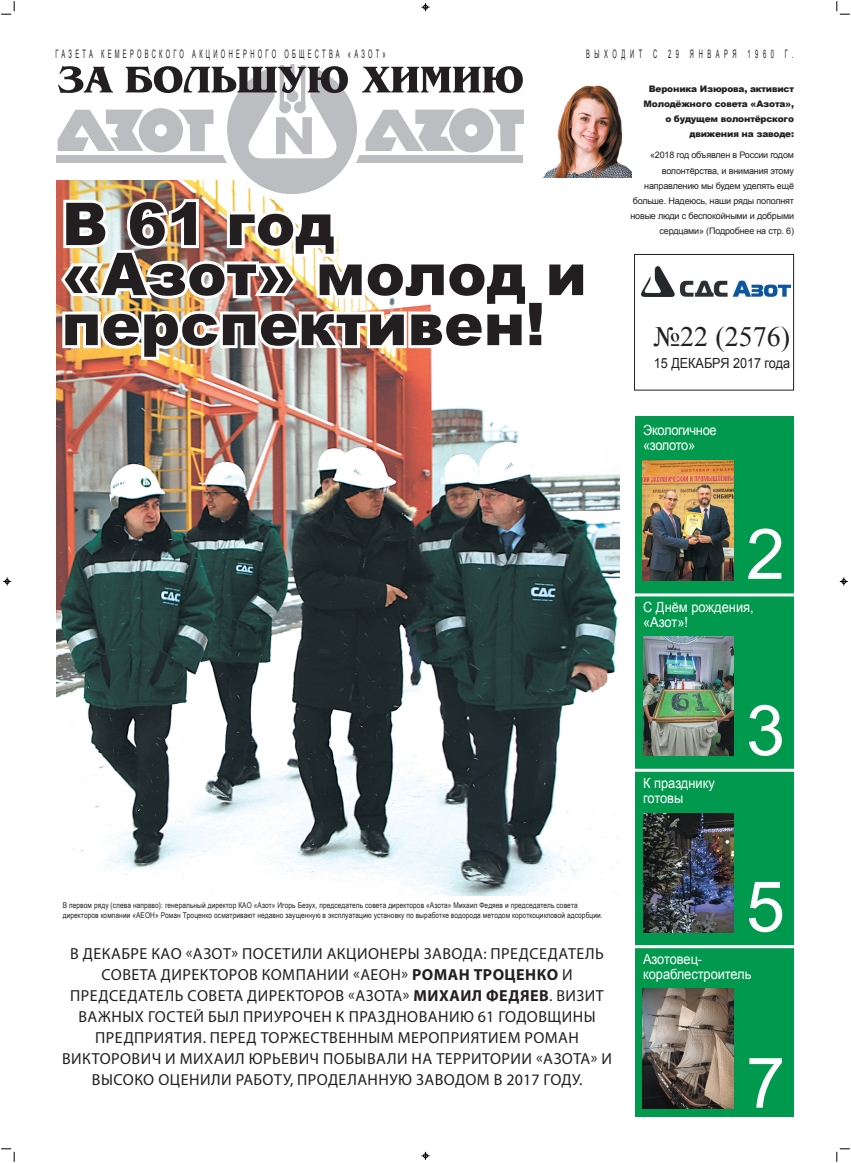
<style>
.page{position:relative;width:851px;height:1163px;background:#fff}
.page>*{position:absolute;margin:0;border:0;box-sizing:border-box;transform-origin:0 0}
.Основной_текст{font:70px "Arial";color:#fff}
.Заг{font:900 59px/50px "Arial";color:#231f20}
.t1{font:28px "Times New Roman";color:#231f20}
.Подзаг{font:16px/21px "Myriad Pro";letter-spacing:.03em;color:#231f20;text-align:center}
.t2{font:14px "Arial";letter-spacing:-.005em;color:#fff;scale:.92 1}
.t3{font:14px "Arial";color:#231f20;scale:.9 1}
.t4{font:14px "Arial";letter-spacing:-.025em;color:#fff;scale:.92 1}
.t5{font:11.7px "Arial";letter-spacing:.57em;color:#231f20;scale:.49 1}
.t6{font:11.7px "Arial";letter-spacing:.8em;color:#231f20;scale:.49 1}
.Основной_текст-2{font:9px/15.2px "Arial";letter-spacing:-.02em;color:#231f20;text-align:right}
.Основной_текст-3{font:900 9px/15.2px "Arial";letter-spacing:-.02em;color:#231f20;text-align:right}
.Основной_текст-4{font:8px/10px "Arial Narrow";letter-spacing:.01em;color:#231f20}
.s1{font-weight:700}
</style>
<div class="page">
<div style="left:634px;top:254px;width:159px;height:136px;border:1px solid #231f20"></div>
<img style="left:641px;top:266px;width:148px;height:30px">
<img style="left:56px;top:363px;width:563px;height:532px">
<div style="left:634px;top:416px;width:159px;height:700px;background:#00994e"></div>
<hr style="left:634px;top:593px;width:160px;height:3px;background:#fff">
<hr style="left:634px;top:768px;width:160px;height:3px;background:#fff">
<hr style="left:634px;top:945px;width:160px;height:3px;background:#fff">
<img style="left:642px;top:460px;width:91px;height:120px">
<img style="left:643px;top:636px;width:90px;height:119px">
<img style="left:643px;top:813px;width:90px;height:119px">
<img style="left:642px;top:988px;width:91px;height:120px">
<img style="left:589px;top:85px;width:42px;height:93px">
<hr style="left:280px;top:65px;width:4px;height:42px;background:#bcbdc0">
<hr style="left:301px;top:65px;width:4px;height:42px;background:#bcbdc0">
<img style="left:56px;top:66px;width:533px;height:297px">
<svg style="left:1px;top:1px;width:14px;height:14px"></svg>
<svg style="left:1px;top:1148px;width:14px;height:13px"></svg>
<svg style="left:836px;top:1px;width:13px;height:14px"></svg>
<svg style="left:836px;top:1148px;width:13px;height:13px"></svg>
<svg style="left:421px;top:3px;width:8px;height:8px"></svg>
<svg style="left:3px;top:577px;width:8px;height:8px"></svg>
<svg style="left:421px;top:1151px;width:8px;height:8px"></svg>
<svg style="left:839px;top:577px;width:8px;height:8px"></svg>
<p class="t5" style="left:55px;top:47px;width:675px">ГАЗЕТА КЕМЕРОВСКОГО АКЦИОНЕРНОГО ОБЩЕСТВА «АЗОТ»</p>
<p class="t6" style="left:586px;top:47px;width:424px">ВЫХОДИТ С 29 ЯНВАРЯ 1960 Г.</p>
<p class="Заг" style="left:62px;top:197px;width:526px">В 61 год<br>«Азот» молод и перспективен!</p>
<p class="Основной_текст-3" style="left:643px;top:81px;width:152px">Вероника Изюрова, активист<br>Молодёжного совета «Азота», о будущем волонтёрского движения на заводе:</p>
<p class="Основной_текст-2" style="left:630px;top:148px;width:165px">«2018 год объявлен в России годом волонтёрства, и внимания этому направлению мы будем уделять ещё больше. Надеюсь, наши ряды пополнят новые люди с беспокойными и добрыми сердцами» (Подробнее на стр. 6)</p>
<p class="t1" style="left:653px;top:317px;width:138px">№22 (2576)</p>
<p class="t3" style="left:653px;top:353px;width:153px">15 ДЕКАБРЯ 2017 года</p>
<p class="t4" style="left:643px;top:421px;width:81px">Экологичное</p>
<p class="t2" style="left:643px;top:436px;width:58px">«золото»</p>
<p class="Основной_текст" style="left:746px;top:508px;width:40px">2</p>
<p class="t2" style="left:643px;top:597px;width:122px">С Днём рождения,</p>
<p class="t2" style="left:643px;top:612px;width:50px">«Азот»!</p>
<p class="t2" style="left:643px;top:773px;width:80px">К празднику</p>
<p class="t2" style="left:643px;top:788px;width:45px">готовы</p>
<p class="Основной_текст" style="left:746px;top:684px;width:40px">3</p>
<p class="Основной_текст-4" style="left:63px;top:899px;width:541px">В первом ряду (слева направо): генеральный директор КАО «Азот» Игорь Безух, председатель совета директоров «Азота» Михаил Федяев и председатель совета директоров компании «АЕОН» Роман Троценко осматривают недавно заущенную в эксплуатацию установку по выработке водорода методом короткоцикловой адсорбции.</p>
<p class="Подзаг" style="left:62px;top:942px;width:551px">В ДЕКАБРЕ КАО «АЗОТ» ПОСЕТИЛИ АКЦИОНЕРЫ ЗАВОДА: ПРЕДСЕДАТЕЛЬ СОВЕТА ДИРЕКТОРОВ КОМПАНИИ «АЕОН» <span class="s1">РОМАН ТРОЦЕНКО</span> И ПРЕДСЕДАТЕЛЬ СОВЕТА ДИРЕКТОРОВ «АЗОТА» <span class="s1">МИХАИЛ ФЕДЯЕВ</span>. ВИЗИТ ВАЖНЫХ ГОСТЕЙ БЫЛ ПРИУРОЧЕН К ПРАЗДНОВАНИЮ 61 ГОДОВЩИНЫ ПРЕДПРИЯТИЯ. ПЕРЕД ТОРЖЕСТВЕННЫМ МЕРОПРИЯТИЕМ РОМАН ВИКТОРОВИЧ И МИХАИЛ ЮРЬЕВИЧ ПОБЫВАЛИ НА ТЕРРИТОРИИ «АЗОТА» И ВЫСОКО ОЦЕНИЛИ РАБОТУ, ПРОДЕЛАННУЮ ЗАВОДОМ В 2017 ГОДУ.</p>
<p class="Основной_текст" style="left:746px;top:860px;width:40px">5</p>
<p class="t2" style="left:643px;top:950px;width:66px">Азотовец-</p>
<p class="t2" style="left:643px;top:965px;width:119px">кораблестроитель</p>
<p class="Основной_текст" style="left:746px;top:1036px;width:40px">7</p>
</div>
